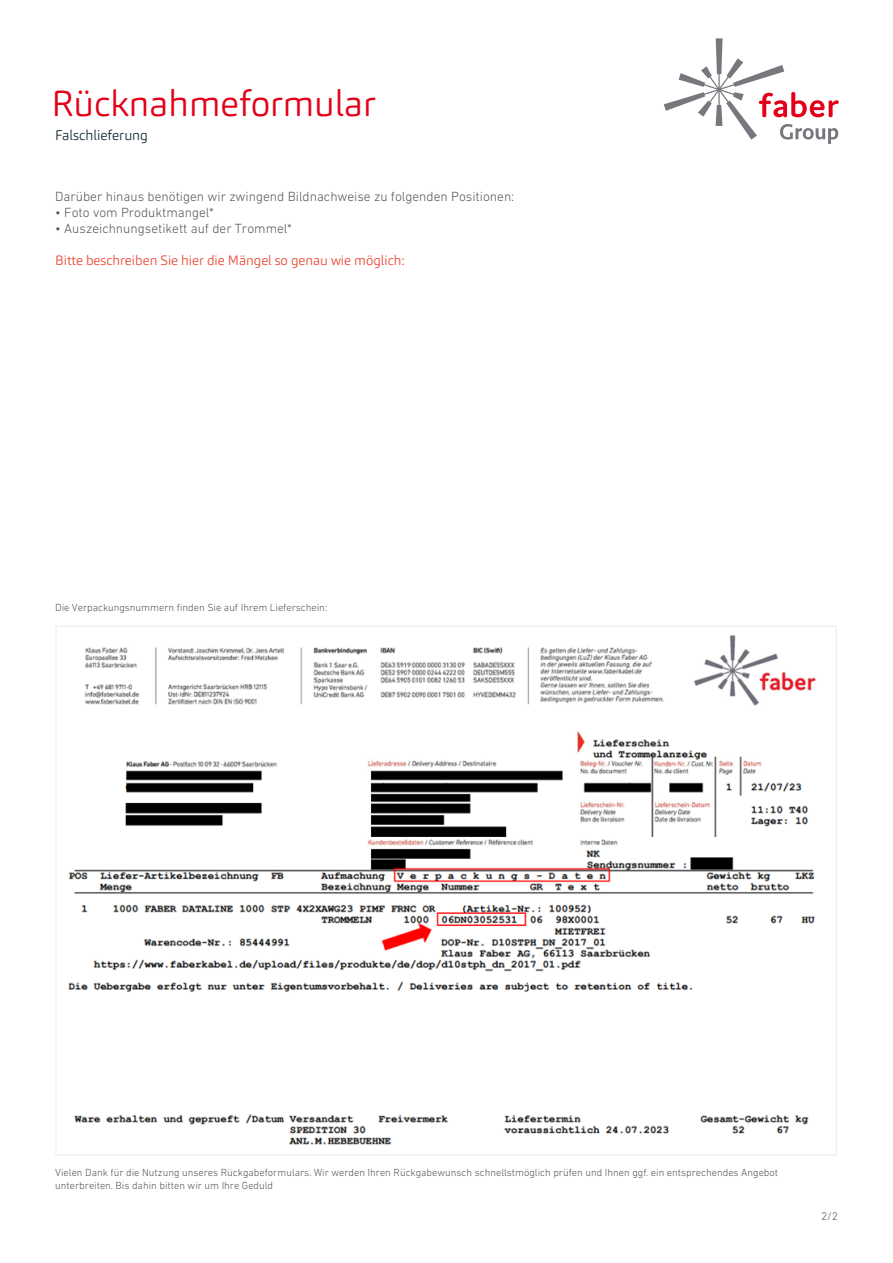
<style>
.page{position:relative;width:893px;height:1263px;background:#fff}
.page>*{position:absolute;margin:0;border:0;box-sizing:border-box;transform-origin:0 0}
.t1{font:300 36px "Carnas";color:#e30018}
.t2{font:300 13.95px "Carnas";color:#1b323b}
.t3{font:300 13.5px "DIN Next W1 G";color:#565656}
.t4{font:300 13.5px "Carnas";color:#ea4e3b}
.t5{font:300 11.25px "DIN Next W1 G";color:#565656}
.t6{font:300 10.5px/12.6px "DIN Next W1 G";color:#565656}
</style>
<div class="page">
<svg style="left:664px;top:38px;width:175px;height:106px"></svg>
<img style="left:68px;top:635px;width:748px;height:510px">
<h1 class="t1" style="left:52px;top:81px;width:326px">Rücknahmeformular</h1>
<h2 class="t2" style="left:55px;top:126px;width:94px">Falschlieferung</h2>
<p class="t3" style="left:55px;top:188px;width:461px">Darüber hinaus benötigen wir zwingend Bildnachweise zu folgenden Positionen:</p>
<p class="t3" style="left:55px;top:205px;width:160px">• Foto vom Produktmangel*</p>
<p class="t3" style="left:55px;top:221px;width:238px">• Auszeichnungsetikett auf der Trommel*</p>
<p class="t4" style="left:55px;top:251px;width:351px">Bitte beschreiben Sie hier die Mängel so genau wie möglich:</p>
<p class="t6" style="left:55px;top:601px;width:274px">Die Verpackungsnummern finden Sie auf Ihrem Lieferschein:</p>
<p class="t6" style="left:55px;top:1166px;width:724px">Vielen Dank für die Nutzung unseres Rückgabeformulars. Wir werden Ihren Rückgabewunsch schnellstmöglich prüfen und Ihnen ggf. ein entsprechendes Angebot unterbreiten. Bis dahin bitten wir um Ihre Geduld</p>
<p class="t5" style="left:821px;top:1210px;width:18px">2/2</p>
</div>
